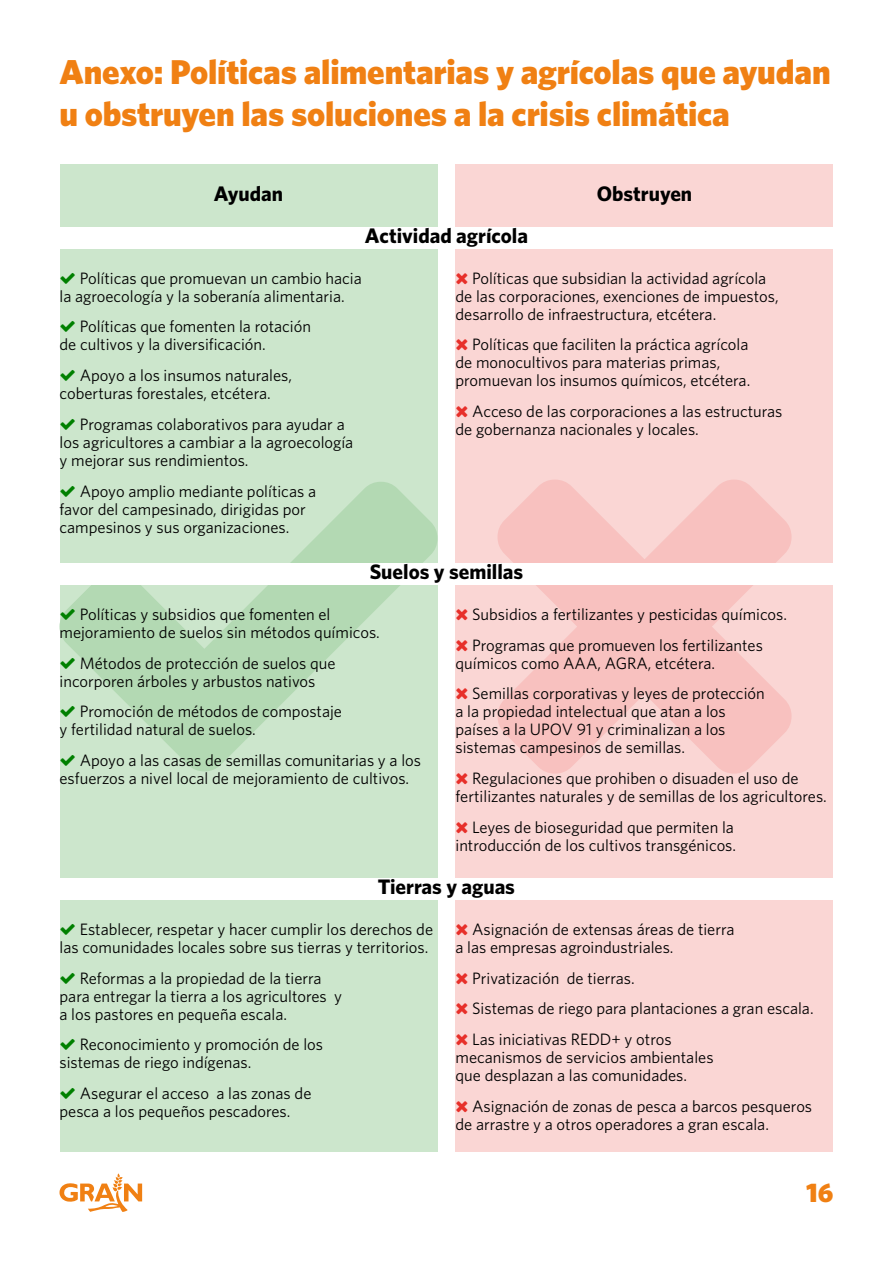
<style>
.page{position:relative;width:893px;height:1263px;background:#fff}
.page>*{position:absolute;margin:0;border:0;box-sizing:border-box;transform-origin:0 0}
.Annex_title{font:900 34.5px/42px "Whitney";letter-spacing:-.005em;color:#f08013}
.t1{font:900 27px "Whitney";color:#f08013}
.t2{font:700 21px "Whitney";color:#000}
.t3{font:16.5px/18px "Whitney";color:#000}
</style>
<div class="page">
<svg style="left:60px;top:1173px;width:82px;height:39px"></svg>
<div style="left:60px;top:165px;width:377px;height:987px;background:#cce6cc"></div>
<div style="left:455px;top:165px;width:378px;height:987px;background:#fad6d4"></div>
<svg style="left:60px;top:482px;width:377px;height:289px"></svg>
<svg style="left:497px;top:480px;width:294px;height:294px;fill:#f8c1bf"></svg>
<div style="left:60px;top:228px;width:773px;height:21px;background:#fff"></div>
<div style="left:60px;top:564px;width:773px;height:21px;background:#fff"></div>
<div style="left:60px;top:879px;width:773px;height:21px;background:#fff"></div>
<svg style="left:61px;top:485px;width:14px;height:12px"></svg>
<svg style="left:61px;top:608px;width:14px;height:12px"></svg>
<svg style="left:61px;top:657px;width:14px;height:11px"></svg>
<svg style="left:61px;top:706px;width:14px;height:11px"></svg>
<svg style="left:61px;top:755px;width:14px;height:11px"></svg>
<p class="Annex_title" style="left:60px;top:50px;width:773px">Anexo: Políticas alimentarias y agrícolas que ayudan u obstruyen las soluciones a la crisis climática</p>
<p class="t2" style="left:214px;top:181px;width:71px">Ayudan</p>
<p class="t2" style="left:365px;top:223px;width:165px">Actividad agrícola</p>
<p class="t2" style="left:597px;top:181px;width:97px">Obstruyen</p>
<p class="t3" style="left:60px;top:269px;width:304px;text-indent:20px">Políticas que promuevan un cambio hacia la agroecología y la soberanía alimentaria.</p>
<p class="t3" style="left:60px;top:317px;width:253px;text-indent:20px">Políticas que fomenten la rotación de cultivos y la diversificación.</p>
<p class="t3" style="left:60px;top:366px;width:234px;text-indent:20px">Apoyo a los insumos naturales, coberturas forestales, etcétera.</p>
<p class="t3" style="left:60px;top:415px;width:295px;text-indent:20px">Programas colaborativos para ayudar a los agricultores a cambiar a la agroecología y mejorar sus rendimientos.</p>
<p class="t3" style="left:60px;top:482px;width:258px;text-indent:20px">Apoyo amplio mediante políticas a favor del campesinado, dirigidas por campesinos y sus organizaciones.</p>
<p class="t3" style="left:455px;top:269px;width:325px;text-indent:17px">Políticas que subsidian la actividad agrícola de las corporaciones, exenciones de impuestos, desarrollo de infraestructura, etcétera.</p>
<p class="t3" style="left:455px;top:335px;width:296px;text-indent:17px">Políticas que faciliten la práctica agrícola de monocultivos para materias primas, promuevan los insumos químicos, etcétera.</p>
<p class="t3" style="left:455px;top:402px;width:329px;text-indent:17px">Acceso de las corporaciones a las estructuras de gobernanza nacionales y locales.</p>
<p class="t2" style="left:370px;top:559px;width:155px">Suelos y semillas</p>
<p class="t3" style="left:60px;top:605px;width:322px;text-indent:20px">Políticas y subsidios que fomenten el mejoramiento de suelos sin métodos químicos.</p>
<p class="t3" style="left:60px;top:653px;width:277px;text-indent:20px">Métodos de protección de suelos que incorporen árboles y arbustos nativos</p>
<p class="t3" style="left:60px;top:702px;width:284px;text-indent:20px">Promoción de métodos de compostaje y fertilidad natural de suelos.</p>
<p class="t3" style="left:60px;top:751px;width:363px;text-indent:20px">Apoyo a las casas de semillas comunitarias y a los esfuerzos a nivel local de mejoramiento de cultivos.</p>
<p class="t3" style="left:472px;top:605px;width:316px">Subsidios a fertilizantes y pesticidas químicos.</p>
<p class="t3" style="left:455px;top:635px;width:309px;text-indent:17px">Programas que promueven los fertilizantes químicos como AAA, AGRA, etcétera.</p>
<p class="t3" style="left:455px;top:684px;width:311px;text-indent:17px">Semillas corporativas y leyes de protección a la propiedad intelectual que atan a los países a la UPOV 91 y criminalizan a los sistemas campesinos de semillas.</p>
<p class="t3" style="left:455px;top:769px;width:373px;text-indent:17px">Regulaciones que prohiben o disuaden el uso de fertilizantes naturales y de semillas de los agricultores.</p>
<p class="t3" style="left:455px;top:818px;width:282px;text-align:right">Leyes de bioseguridad que permiten la introducción de los cultivos transgénicos.</p>
<p class="t2" style="left:378px;top:874px;width:139px">Tierras y aguas</p>
<p class="t3" style="left:60px;top:920px;width:375px;text-align:right">Establecer, respetar y hacer cumplir los derechos de las comunidades locales sobre sus tierras y territorios.</p>
<p class="t3" style="left:60px;top:968px;width:284px;text-indent:20px">Reformas a la propiedad de la tierra para entregar la tierra a los agricultores y a los pastores en pequeña escala.</p>
<p class="t3" style="left:60px;top:1035px;width:265px;text-indent:20px">Reconocimiento y promoción de los sistemas de riego indígenas.</p>
<p class="t3" style="left:60px;top:1084px;width:253px;text-indent:20px">Asegurar el acceso a las zonas de pesca a los pequeños pescadores.</p>
<p class="t3" style="left:455px;top:920px;width:281px;text-indent:17px">Asignación de extensas áreas de tierra a las empresas agroindustriales.</p>
<p class="t3" style="left:472px;top:968px;width:164px">Privatización de tierras.</p>
<p class="t3" style="left:472px;top:999px;width:343px">Sistemas de riego para plantaciones a gran escala.</p>
<p class="t3" style="left:455px;top:1030px;width:260px;text-indent:17px">Las iniciativas REDD+ y otros mecanismos de servicios ambientales que desplazan a las comunidades.</p>
<p class="t3" style="left:455px;top:1097px;width:358px;text-indent:17px">Asignación de zonas de pesca a barcos pesqueros de arrastre y a otros operadores a gran escala.</p>
<h2 class="t1" style="left:806px;top:1176px;width:29px">16</h2>
</div>
